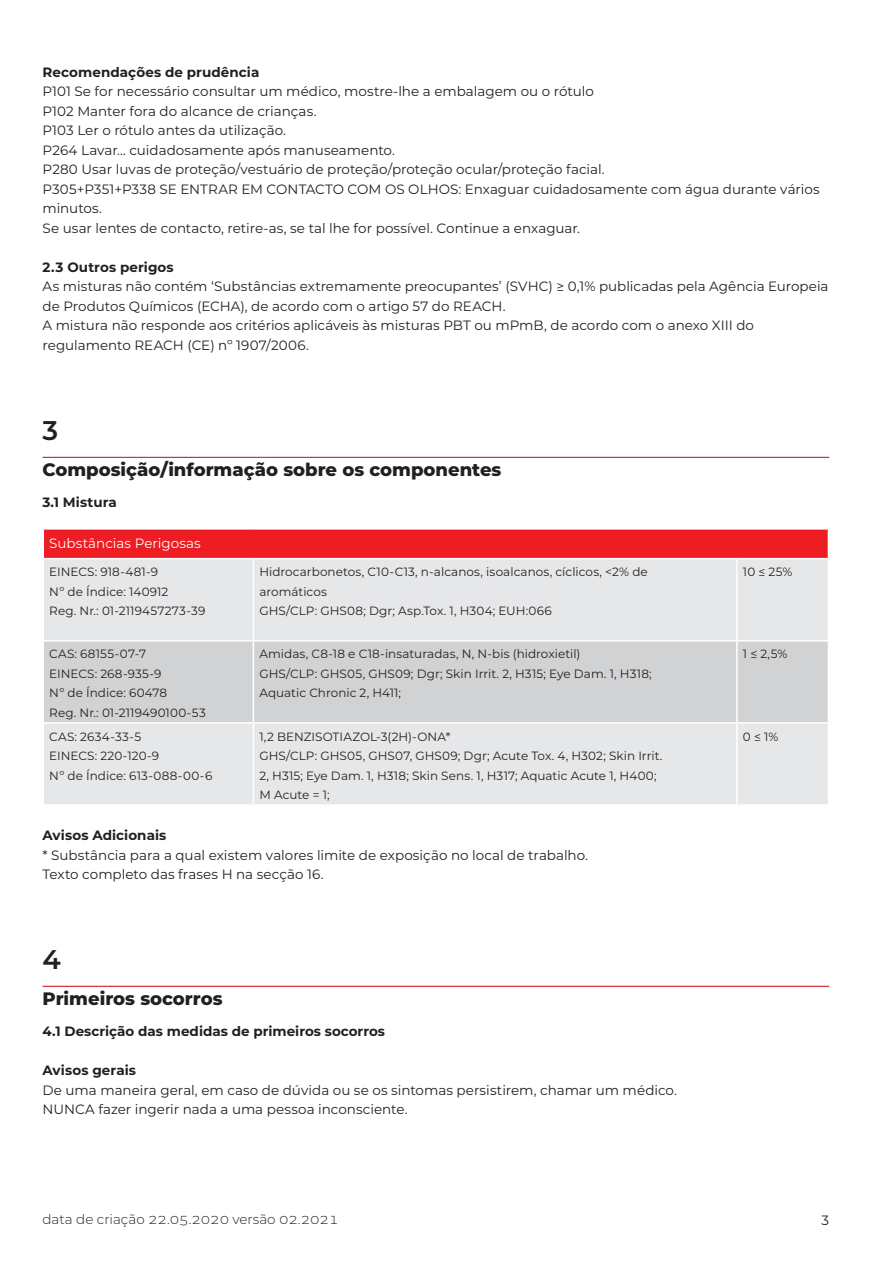
<style>
.page{position:relative;width:893px;height:1263px;background:#fff}
.page>*{position:absolute;margin:0;border:0;box-sizing:border-box;transform-origin:0 0}
.t1{font:600 27px "Montserrat";color:#231f20}
.SUBTÍTULOS{font:800 18px "Montserrat";color:#231f20}
.t2{font:13.5px/19.5px "Montserrat";color:#231f20}
._1{font:700 13.5px "Montserrat";letter-spacing:.005em;color:#231f20}
.t3{font:300 13.5px "Montserrat";color:#231f20}
.t4{font:13.5px "Montserrat";color:#fff}
.t5{font:12px "Montserrat";letter-spacing:.005em;color:#231f20}
.t6{font:12px "Montserrat";letter-spacing:.025em;color:#231f20}
</style>
<div class="page">
<hr style="left:43px;top:457px;width:786px;height:1px;background:#d1232a">
<div style="left:43px;top:529px;width:785px;height:30px;background:#ee1d23"></div>
<div style="left:44px;top:559px;width:784px;height:245px;background:#e6e7e9"></div>
<div style="left:44px;top:641px;width:784px;height:81px;background:#d1d2d4"></div>
<hr style="left:43px;top:528px;width:210px;height:2px;background:#fff">
<svg style="left:43px;top:530px;width:1px;height:28px"></svg>
<hr style="left:253px;top:528px;width:484px;height:2px;background:#fff">
<hr style="left:737px;top:528px;width:92px;height:2px;background:#fff">
<hr style="left:43px;top:558px;width:210px;height:1px;background:#fff">
<hr style="left:253px;top:558px;width:484px;height:1px;background:#fff">
<hr style="left:253px;top:559px;width:1px;height:81px;background:#fff">
<hr style="left:737px;top:558px;width:92px;height:1px;background:#fff">
<hr style="left:736px;top:559px;width:2px;height:81px;background:#fff">
<hr style="left:43px;top:640px;width:210px;height:1px;background:#fff">
<hr style="left:253px;top:640px;width:484px;height:1px;background:#fff">
<hr style="left:253px;top:641px;width:1px;height:81px;background:#fff">
<hr style="left:737px;top:640px;width:92px;height:1px;background:#fff">
<hr style="left:736px;top:641px;width:2px;height:81px;background:#fff">
<hr style="left:43px;top:722px;width:210px;height:2px;background:#fff">
<hr style="left:253px;top:722px;width:484px;height:2px;background:#fff">
<hr style="left:253px;top:724px;width:1px;height:80px;background:#fff">
<hr style="left:737px;top:722px;width:92px;height:2px;background:#fff">
<hr style="left:736px;top:724px;width:2px;height:80px;background:#fff">
<hr style="left:43px;top:986px;width:786px;height:1px;background:#d1232a">
<p class="_1" style="left:43px;top:62px;width:218px">Recomendações de prudência</p>
<p class="t2" style="left:43px;top:81px;width:553px">P101 Se for necessário consultar um médico, mostre-lhe a embalagem ou o rótulo</p>
<p class="t2" style="left:43px;top:101px;width:275px">P102 Manter fora do alcance de crianças.</p>
<p class="t2" style="left:43px;top:120px;width:245px">P103 Ler o rótulo antes da utilização.</p>
<p class="t2" style="left:43px;top:140px;width:354px">P264 Lavar… cuidadosamente após manuseamento.</p>
<p class="t2" style="left:43px;top:159px;width:564px">P280 Usar luvas de proteção/vestuário de proteção/proteção ocular/proteção facial.</p>
<p class="t2" style="left:43px;top:179px;width:779px">P305+P351+P338 SE ENTRAR EM CONTACTO COM OS OLHOS: Enxaguar cuidadosamente com água durante vários minutos.</p>
<p class="t2" style="left:43px;top:218px;width:539px">Se usar lentes de contacto, retire-as, se tal lhe for possível. Continue a enxaguar.</p>
<p class="_1" style="left:43px;top:257px;width:133px">2.3 Outros perigos</p>
<p class="t2" style="left:43px;top:276px;width:788px">As misturas não contém ‘Substâncias extremamente preocupantes’ (SVHC) ≥ 0,1% publicadas pela Agência Europeia de Produtos Químicos (ECHA), de acordo com o artigo 57 do REACH.</p>
<p class="t2" style="left:43px;top:315px;width:713px">A mistura não responde aos critérios aplicáveis às misturas PBT ou mPmB, de acordo com o anexo XIII do regulamento REACH (CE) nº 1907/2006.</p>
<p class="t1" style="left:43px;top:411px;width:17px">3</p>
<p class="SUBTÍTULOS" style="left:43px;top:456px;width:460px">Composição/informação sobre os componentes</p>
<p class="_1" style="left:43px;top:492px;width:76px">3.1 Mistura</p>
<p class="t4" style="left:49px;top:534px;width:153px">Substâncias Perigosas</p>
<p class="t5" style="left:49px;top:564px;width:110px">EINECS: 918-481-9</p>
<p class="t5" style="left:49px;top:583px;width:121px">Nº de Índice: 140912</p>
<p class="t5" style="left:49px;top:603px;width:158px">Reg. Nr.: 01-2119457273-39</p>
<p class="t6" style="left:49px;top:646px;width:98px">CAS: 68155-07-7</p>
<p class="t5" style="left:49px;top:665px;width:114px">EINECS: 268-935-9</p>
<p class="t5" style="left:49px;top:685px;width:119px">Nº de Índice: 60478</p>
<p class="t5" style="left:49px;top:704px;width:158px">Reg. Nr.: 01-2119490100-53</p>
<p class="t5" style="left:49px;top:728px;width:93px">CAS: 2634-33-5</p>
<p class="t5" style="left:49px;top:747px;width:111px">EINECS: 220-120-9</p>
<p class="t5" style="left:49px;top:767px;width:165px">Nº de Índice: 613-088-00-6</p>
<p class="t5" style="left:259px;top:564px;width:390px">Hidrocarbonetos, C10-C13, n-alcanos, isoalcanos, cíclicos, &lt;2% de</p>
<p class="t5" style="left:259px;top:583px;width:69px">aromáticos</p>
<p class="t5" style="left:259px;top:603px;width:294px">GHS/CLP: GHS08; Dgr; Asp.Tox. 1, H304; EUH:066</p>
<p class="t5" style="left:259px;top:646px;width:323px">Amidas, C8-18 e C18-insaturadas, N, N-bis (hidroxietil)</p>
<p class="t5" style="left:259px;top:665px;width:394px">GHS/CLP: GHS05, GHS09; Dgr; Skin Irrit. 2, H315; Eye Dam. 1, H318;</p>
<p class="t5" style="left:259px;top:685px;width:143px">Aquatic Chronic 2, H411;</p>
<p class="t5" style="left:259px;top:728px;width:192px">1,2 BENZISOTIAZOL-3(2H)-ONA*</p>
<p class="t5" style="left:259px;top:747px;width:405px">GHS/CLP: GHS05, GHS07, GHS09; Dgr; Acute Tox. 4, H302; Skin Irrit.</p>
<p class="t5" style="left:259px;top:767px;width:399px">2, H315; Eye Dam. 1, H318; Skin Sens. 1, H317; Aquatic Acute 1, H400;</p>
<p class="t5" style="left:259px;top:786px;width:72px">M Acute = 1;</p>
<p class="_1" style="left:43px;top:825px;width:125px">Avisos Adicionais</p>
<p class="t2" style="left:43px;top:844px;width:547px">* Substância para a qual existem valores limite de exposição no local de trabalho.</p>
<p class="t2" style="left:43px;top:864px;width:283px">Texto completo das frases H na secção 16.</p>
<p class="t1" style="left:43px;top:940px;width:20px">4</p>
<p class="SUBTÍTULOS" style="left:43px;top:985px;width:181px">Primeiros socorros</p>
<p class="_1" style="left:43px;top:1021px;width:344px">4.1 Descrição das medidas de primeiros socorros</p>
<p class="_1" style="left:43px;top:1060px;width:95px">Avisos gerais</p>
<p class="t2" style="left:43px;top:1079px;width:636px">De uma maneira geral, em caso de dúvida ou se os sintomas persistirem, chamar um médico.</p>
<p class="t2" style="left:43px;top:1099px;width:367px">NUNCA fazer ingerir nada a uma pessoa inconsciente.</p>
<p class="t5" style="left:743px;top:564px;width:51px">10 ≤ 25%</p>
<p class="t5" style="left:743px;top:646px;width:46px">1 ≤ 2,5%</p>
<p class="t5" style="left:743px;top:728px;width:37px">0 ≤ 1%</p>
<p class="t3" style="left:43px;top:1210px;width:297px">data de criação 22.05.2020 versão 02.2021</p>
<p class="t2" style="left:822px;top:1210px;width:9px">3</p>
</div>
